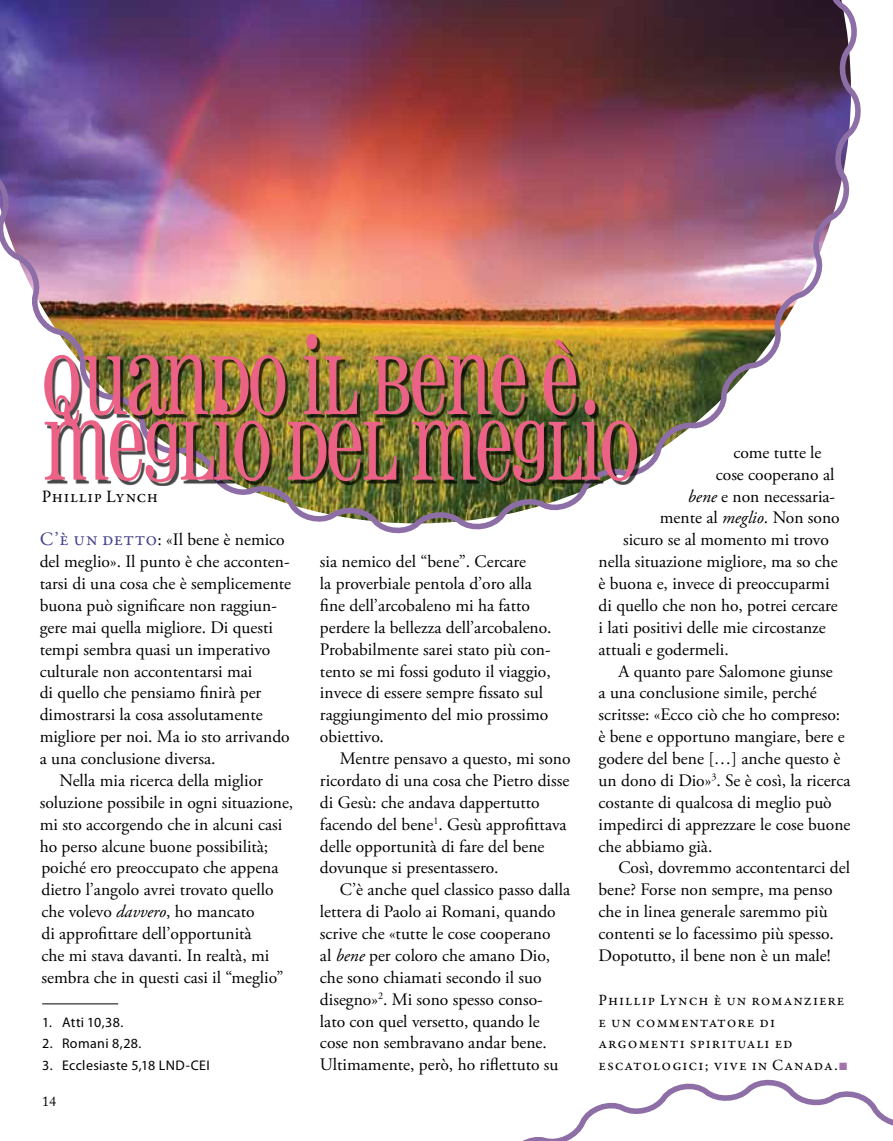
<style>
.page{position:relative;width:893px;height:1141px;background:#fff}
.page>*{position:absolute;margin:0;border:0;box-sizing:border-box;transform-origin:0 0}
.t1{font:84px/65.6px "Pharmacy";color:#ec6186}
.t2{font:17.5px/21.9px "Adobe Garamond Pro";color:#000}
.t3{font:17.5px "Garamond Premr Pro";letter-spacing:.03em;color:#000}
.t4{font:15.75px/21.9px "Garamond Premr Pro";letter-spacing:.06em;color:#000}
.t5{font:14px "Myriad Pro";letter-spacing:.025em;color:#000}
.t6{font:14px "Adobe Caslon Pro";color:#000}
.s1{font-style:italic}
.s2{font-family:"Arial";color:#a274ac}
.s3{font-family:"Garamond Premr Pro";font-size:19.25px;color:#46448d}
</style>
<div class="page">
<img style="left:0;top:0;width:861px;height:534px">
<svg style="left:523px;top:1079px;width:370px;height:62px"></svg>
<div style="left:48px;top:337px;width:593px;height:149px;background:#000;opacity:.72"></div>
<hr style="left:42px;top:1003px;width:76px;height:1px;background:#010202">
<h1 class="t1" style="left:42px;top:348px;width:596px">QUANDO IL BENE È<br>MEGLIO DEL MEGLIO</h1>
<p class="t2" style="left:733px;top:442px;width:90px">come tutte le</p>
<p class="t2" style="left:716px;top:464px;width:120px">cose cooperano al</p>
<p class="t2" style="left:688px;top:486px;width:149px"><span class="s1">bene</span> e non necessaria-</p>
<p class="t2" style="left:660px;top:508px;width:181px">mente al <span class="s1">meglio</span>. Non sono</p>
<p class="t2" style="left:623px;top:529px;width:207px">sicuro se al momento mi trovo</p>
<p class="t2" style="left:599px;top:551px;width:241px">nella situazione migliore, ma so che</p>
<p class="t2" style="left:599px;top:573px;width:232px">è buona e, invece di preoccuparmi</p>
<p class="t2" style="left:599px;top:595px;width:241px">di quello che non ho, potrei cercare</p>
<p class="t2" style="left:599px;top:617px;width:229px">i lati positivi delle mie circostanze</p>
<p class="t2" style="left:599px;top:639px;width:132px">attuali e godermeli.</p>
<p class="t2" style="left:618px;top:661px;width:216px">A quanto pare Salomone giunse</p>
<p class="t2" style="left:599px;top:683px;width:220px">a una conclusione simile, perché</p>
<p class="t2" style="left:599px;top:704px;width:243px">scritsse: «Ecco ciò che ho compreso:</p>
<p class="t2" style="left:599px;top:726px;width:248px">è bene e opportuno mangiare, bere e</p>
<p class="t2" style="left:599px;top:748px;width:243px">godere del bene […] anche questo è</p>
<p class="t2" style="left:599px;top:770px;width:253px">un dono di Dio»<sup>3</sup>. Se è così, la ricerca</p>
<p class="t2" style="left:599px;top:792px;width:235px">costante di qualcosa di meglio può</p>
<p class="t2" style="left:599px;top:814px;width:253px">impedirci di apprezzare le cose buone</p>
<p class="t2" style="left:599px;top:836px;width:115px">che abbiamo già.</p>
<p class="t2" style="left:618px;top:858px;width:233px">Così, dovremmo accontentarci del</p>
<p class="t2" style="left:599px;top:879px;width:236px">bene? Forse non sempre, ma penso</p>
<p class="t2" style="left:599px;top:901px;width:231px">che in linea generale saremmo più</p>
<p class="t2" style="left:599px;top:923px;width:237px">contenti se lo facessimo più spesso.</p>
<p class="t2" style="left:599px;top:945px;width:234px">Dopotutto, il bene non è un male!</p>
<p class="t4" style="left:598px;top:989px;width:251px">Phillip Lynch è un romanziere e un commentatore di argomenti spirituali ed escatologici; vive in Canada.<span class="s2">■</span></p>
<p class="t3" style="left:42px;top:486px;width:118px">Phillip Lynch</p>
<p class="t2" style="left:40px;top:529px;width:247px"><span class="s3">C’è un detto</span>: «Il bene è nemico</p>
<p class="t2" style="left:40px;top:551px;width:251px">del meglio». Il punto è che acconten-</p>
<p class="t2" style="left:40px;top:573px;width:253px">tarsi di una cosa che è semplicemente</p>
<p class="t2" style="left:40px;top:595px;width:239px">buona può significare non raggiun-</p>
<p class="t2" style="left:40px;top:617px;width:235px">gere mai quella migliore. Di questi</p>
<p class="t2" style="left:40px;top:639px;width:232px">tempi sembra quasi un imperativo</p>
<p class="t2" style="left:40px;top:661px;width:214px">culturale non accontentarsi mai</p>
<p class="t2" style="left:40px;top:683px;width:223px">di quello che pensiamo finirà per</p>
<p class="t2" style="left:40px;top:704px;width:225px">dimostrarsi la cosa assolutamente</p>
<p class="t2" style="left:40px;top:726px;width:252px">migliore per noi. Ma io sto arrivando</p>
<p class="t2" style="left:40px;top:748px;width:177px">a una conclusione diversa.</p>
<p class="t2" style="left:60px;top:770px;width:205px">Nella mia ricerca della miglior</p>
<p class="t2" style="left:40px;top:792px;width:255px">soluzione possibile in ogni situazione,</p>
<p class="t2" style="left:40px;top:814px;width:244px">mi sto accorgendo che in alcuni casi</p>
<p class="t2" style="left:40px;top:836px;width:230px">ho perso alcune buone possibilità;</p>
<p class="t2" style="left:41px;top:858px;width:239px">poiché ero preoccupato che appena</p>
<p class="t2" style="left:41px;top:879px;width:234px">dietro l’angolo avrei trovato quello</p>
<p class="t2" style="left:41px;top:901px;width:215px">che volevo <span class="s1">davvero</span>, ho mancato</p>
<p class="t2" style="left:41px;top:923px;width:212px">di approfittare dell’opportunità</p>
<p class="t2" style="left:41px;top:945px;width:229px">che mi stava davanti. In realtà, mi</p>
<p class="t2" style="left:41px;top:967px;width:244px">sembra che in questi casi il “meglio”</p>
<p class="t2" style="left:320px;top:551px;width:233px">sia nemico del “bene”. Cercare<br>la proverbiale pentola d’oro alla fine dell’arcobaleno mi ha fatto perdere la bellezza dell’arcobaleno.<br>Probabilmente sarei stato più con&shy;tento se mi fossi goduto il viaggio, invece di essere sempre fissato sul raggiungimento del mio prossimo obiettivo.</p>
<p class="t2" style="left:320px;top:748px;width:252px;text-indent:20px">Mentre pensavo a questo, mi sono ricordato di una cosa che Pietro disse di Gesù: che andava dappertutto facendo del bene<sup>1</sup>. Gesù approfittava delle opportunità di fare del bene dovunque si presentassero.</p>
<p class="t2" style="left:320px;top:879px;width:252px;text-indent:20px">C’è anche quel classico passo dalla lettera di Paolo ai Romani, quando scrive che «tutte le cose cooperano<br>al <span class="s1">bene</span> per coloro che amano Dio, che sono chiamati secondo il suo disegno»<sup>2</sup>. Mi sono spesso conso&shy;lato con quel versetto, quando le cose non sembravano andar bene.<br>Ultimamente, però, ho riflettuto su</p>
<p class="t5" style="left:42px;top:1013px;width:83px">1. Atti 10,38.</p>
<p class="t5" style="left:42px;top:1035px;width:101px">2. Romani 8,28.</p>
<p class="t5" style="left:42px;top:1057px;width:169px">3. Ecclesiaste 5,18 LND-CEI</p>
<p class="t6" style="left:42px;top:1093px;width:15px">14</p>
</div>
